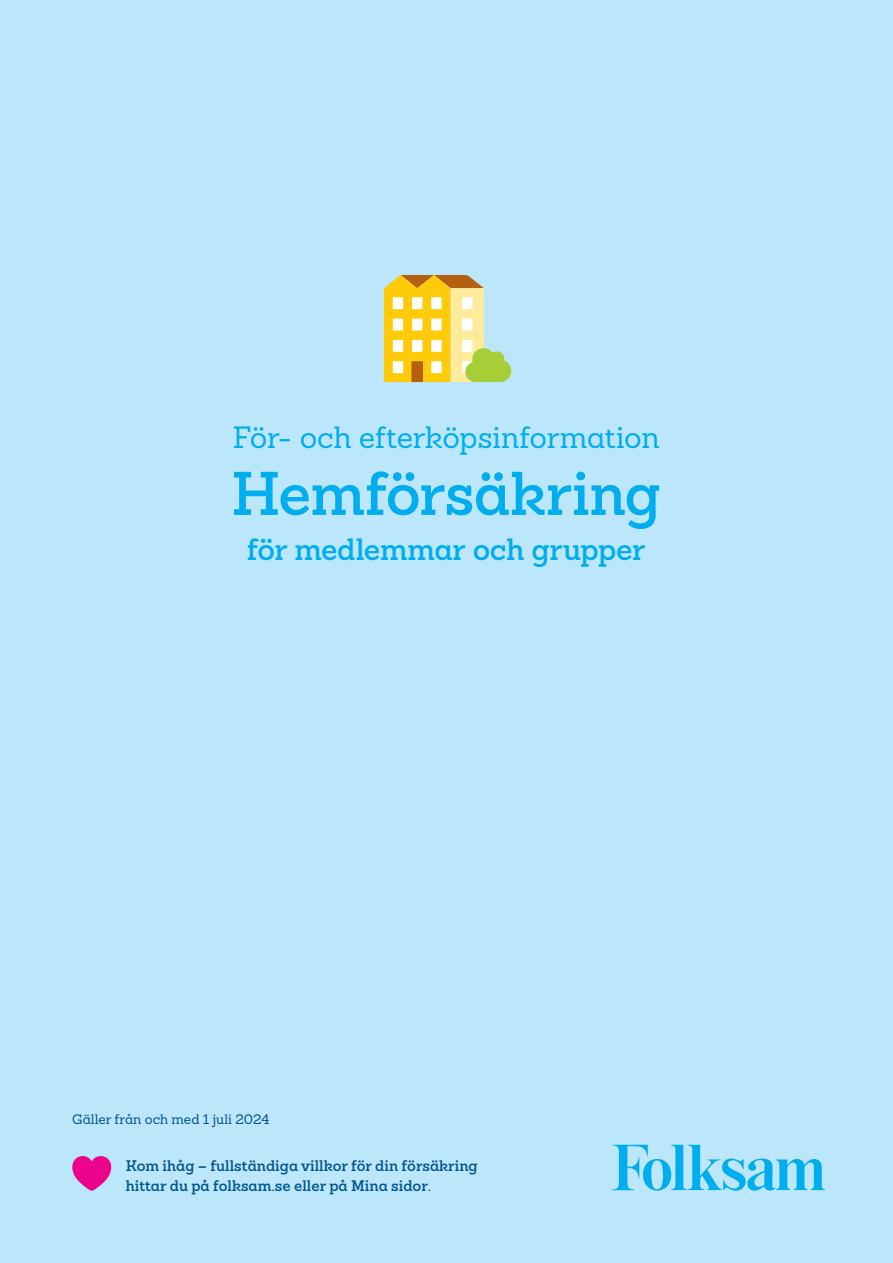
<style>
.page{position:relative;width:893px;height:1263px;background:#bce6fa}
.page>*{position:absolute;margin:0;border:0;box-sizing:border-box;transform-origin:0 0}
.Omslag_rubrik_40_44_Blå2{font:600 60px "Sanchez Folksam";letter-spacing:-.015em;color:#00aeef}
.t1{font:500 30px "Sanchez Folksam";letter-spacing:-.01em;color:#00aeef}
.Omslag_rubrik_40_44_Blå2-2{font:600 30px "Sanchez Folksam";letter-spacing:-.01em;color:#00aeef}
.t2{font:600 15px/19.5px "Sanchez Folksam";color:#00548e}
.Gäller_fr_o_m_omslag{font:500 13.5px "Sanchez Folksam";color:#00548e}
</style>
<div class="page">
<svg style="left:612px;top:1145px;width:213px;height:46px"></svg>
<svg style="left:72px;top:1156px;width:39px;height:35px"></svg>
<svg style="left:384px;top:275px;width:127px;height:107px"></svg>
<h2 class="t1" style="left:233px;top:418px;width:428px">För- och efterköpsinformation</h2>
<p class="Omslag_rubrik_40_44_Blå2" style="left:231px;top:453px;width:431px">Hemförsäkring</p>
<p class="Omslag_rubrik_40_44_Blå2-2" style="left:247px;top:529px;width:400px">för medlemmar och grupper</p>
<p class="Gäller_fr_o_m_omslag" style="left:72px;top:1111px;width:199px">Gäller från och med 1 juli 2024</p>
<p class="t2" style="left:126px;top:1156px;width:353px">Kom ihåg – fullständiga villkor för din försäkring hittar du på folksam.se eller på Mina sidor.</p>
</div>
